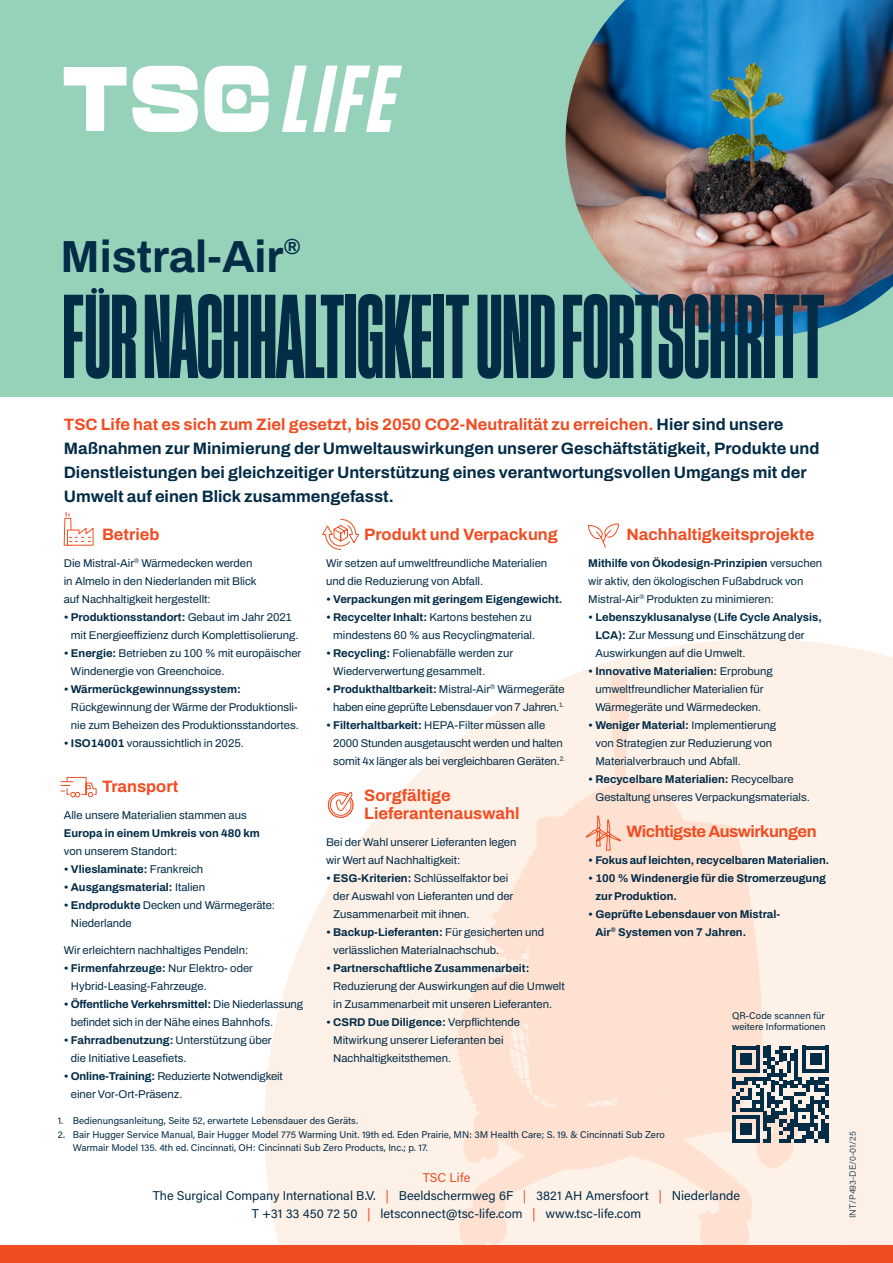
<style>
.page{position:relative;width:893px;height:1263px;background:#fff}
.page>*{position:absolute;margin:0;border:0;box-sizing:border-box;transform-origin:0 0}
.t1{font:99px "Flexible H800 W200";color:#032c47}
.t2{font:700 45px "Archivo";color:#032c47}
.t3{font:700 16.5px/24px "Archivo";color:#032c47}
.t4{font:700 16.5px/18px "Archivo";color:#f04d22}
.t5{font:700 16.5px "Archivo";letter-spacing:-.03em;color:#f04d22}
.t6{font:12.75px "Acumin Variable Concept";color:#032c47}
.t7{font:12.75px "Acumin Variable Concept";letter-spacing:.005em;color:#f04d22}
.t8{font:600 11.25px/18px "Archivo";color:#032c47}
.t9{font:700 11.25px/18px "Archivo";color:#032c47}
.t10{font:600 11.25px/18px "Archivo";letter-spacing:-.02em;color:#032c47;text-align:right}
.t11{font:9.75px/11.7px "Acumin Variable Concept";color:#032c47}
.t12{font:9px "Acumin Variable Concept";color:#032c47}
.s1{color:#f04d22}
.s2{font-weight:700}
.s3{font-weight:600}
</style>
<div class="page">
<svg style="left:264px;top:639px;width:629px;height:607px;fill:#fdf0e7"></svg>
<img style="left:418px;top:648px;width:427px;height:598px">
<div style="left:0;top:0;width:893px;height:396px;background:#96d2b9"></div>
<div style="left:0;top:1246px;width:893px;height:17px;background:#f04d22"></div>
<img style="left:566px;top:0;width:327px;height:337px">
<svg style="left:64px;top:66px;width:205px;height:66px"></svg>
<div style="left:226px;top:89px;width:21px;height:20px;background:#fff;border-radius:50%"></div>
<svg style="left:282px;top:66px;width:120px;height:66px"></svg>
<svg style="left:732px;top:1046px;width:97px;height:96px;background:#71808a"></svg>
<svg style="left:63px;top:512px;width:31px;height:34px"></svg>
<svg style="left:322px;top:519px;width:38px;height:31px"></svg>
<svg style="left:588px;top:523px;width:31px;height:25px"></svg>
<svg style="left:585px;top:815px;width:37px;height:36px"></svg>
<svg style="left:61px;top:777px;width:36px;height:21px"></svg>
<svg style="left:327px;top:791px;width:27px;height:27px"></svg>
<p class="t2" style="left:61px;top:223px;width:241px">Mistral-Air<sup>®</sup></p>
<p class="t1" style="left:63px;top:279px;width:764px">FÜR NACHHALTIGKEIT UND FORTSCHRITT</p>
<p class="t3" style="left:64px;top:412px;width:757px"><span class="s1">TSC Life hat es sich zum Ziel gesetzt, bis 2050 CO2-Neutralität zu erreichen.</span> Hier sind unsere Maßnahmen zur Minimierung der Umweltauswirkungen unserer Geschäftstätigkeit, Produkte und Dienstleistungen bei gleichzeitiger Unterstützung eines verantwortungsvollen Umgangs mit der Umwelt auf einen Blick zusammengefasst.</p>
<p class="t4" style="left:102px;top:525px;width:59px">Betrieb</p>
<p class="t8" style="left:64px;top:554px;width:194px">Die Mistral-Air<sup>®</sup> Wärmedecken werden in Almelo in den Niederlanden mit Blick auf Nachhaltigkeit hergestellt:</p>
<p class="t8" style="left:71px;top:608px;width:229px;text-indent:-7px"><span class="s2">• Produktionsstandort:</span> Gebaut im Jahr 2021 mit Energieeffizienz durch Komplettisolierung.</p>
<p class="t8" style="left:71px;top:644px;width:232px;text-indent:-7px"><span class="s2">• Energie:</span> Betrieben zu 100 % mit europäischer<br>Windenergie von Greenchoice.</p>
<p class="t8" style="left:71px;top:680px;width:230px;text-indent:-7px"><span class="s2">• Wärmerückgewinnungssystem:<br></span>Rückgewinnung der Wärme der Produktionsli&shy;nie zum Beheizen des Produktionsstandortes.</p>
<p class="t8" style="left:64px;top:734px;width:182px"><span class="s2">• ISO14001</span> voraussichtlich in 2025.</p>
<p class="t4" style="left:102px;top:777px;width:78px">Transport</p>
<p class="t8" style="left:64px;top:806px;width:198px">Alle unsere Materialien stammen aus<br><span class="s2">Europa in einem Umkreis von 480 km </span>von unserem Standort:</p>
<p class="t9" style="left:64px;top:860px;width:141px">• Vlieslaminate: <span class="s3">Frankreich</span></p>
<p class="t9" style="left:64px;top:878px;width:143px">• Ausgangsmaterial: <span class="s3">Italien</span></p>
<p class="t8" style="left:71px;top:896px;width:206px;text-indent:-7px"><span class="s2">• Endprodukte</span> Decken und Wärmegeräte:<br>Niederlande</p>
<p class="t8" style="left:64px;top:941px;width:186px">Wir erleichtern nachhaltiges Pendeln:</p>
<p class="t8" style="left:71px;top:959px;width:184px;text-indent:-7px"><span class="s2">• Firmenfahrzeuge:</span> Nur Elektro- oder<br>Hybrid-Leasing-Fahrzeuge.</p>
<p class="t8" style="left:71px;top:995px;width:234px;text-indent:-7px"><span class="s2">• Öffentliche Verkehrsmittel:</span> Die Niederlassung befindet sich in der Nähe eines Bahnhofs.</p>
<p class="t8" style="left:71px;top:1031px;width:202px;text-indent:-7px"><span class="s2">• Fahrradbenutzung:</span> Unterstützung über die Initiative Leasefiets.</p>
<p class="t8" style="left:71px;top:1067px;width:213px;text-indent:-7px"><span class="s2">• Online-Training:</span> Reduzierte Notwendigkeit einer Vor-Ort-Präsenz.</p>
<p class="t4" style="left:364px;top:525px;width:195px">Produkt und Verpackung</p>
<p class="t8" style="left:326px;top:554px;width:223px">Wir setzen auf umweltfreundliche Materialien und die Reduzierung von Abfall.</p>
<p class="t9" style="left:326px;top:590px;width:238px">• Verpackungen mit geringem Eigengewicht.</p>
<p class="t8" style="left:333px;top:608px;width:204px;text-indent:-7px"><span class="s2">• Recycelter Inhalt:</span> Kartons bestehen zu mindestens 60 % aus Recyclingmaterial.</p>
<p class="t8" style="left:333px;top:644px;width:182px;text-indent:-7px"><span class="s2">• Recycling:</span> Folienabfälle werden zur<br>Wiederverwertung gesammelt.</p>
<p class="t10" style="left:326px;top:680px;width:240px"><span class="s2">• Produkthaltbarkeit:</span> Mistral-Air<sup>®</sup> Wärmegeräte haben eine geprüfte Lebensdauer von 7 Jahren.<sup>1.</sup></p>
<p class="t8" style="left:333px;top:716px;width:234px;text-indent:-7px"><span class="s2">• Filterhaltbarkeit:</span> HEPA-Filter müssen alle<br>2000 Stunden ausgetauscht werden und halten somit 4x länger als bei vergleichbaren Geräten.<sup>2.</sup></p>
<p class="t4" style="left:364px;top:786px;width:157px">Sorgfältige<br>Lieferantenauswahl</p>
<p class="t8" style="left:326px;top:833px;width:192px">Bei der Wahl unserer Lieferanten legen wir Wert auf Nachhaltigkeit:</p>
<p class="t8" style="left:333px;top:869px;width:182px;text-indent:-7px"><span class="s2">• ESG-Kriterien:</span> Schlüsselfaktor bei der Auswahl von Lieferanten und der<br>Zusammenarbeit mit ihnen.</p>
<p class="t8" style="left:333px;top:923px;width:213px;text-indent:-7px"><span class="s2">• Backup-Lieferanten:</span> Für gesicherten und verlässlichen Materialnachschub.</p>
<p class="t8" style="left:333px;top:959px;width:233px;text-indent:-7px"><span class="s2">• Partnerschaftliche Zusammenarbeit:<br></span>Reduzierung der Auswirkungen auf die Umwelt in Zusammenarbeit mit unseren Lieferanten.</p>
<p class="t8" style="left:333px;top:1013px;width:188px;text-indent:-7px"><span class="s2">• CSRD Due Diligence:</span> Verpflichtende<br>Mitwirkung unserer Lieferanten bei<br>Nachhaltigkeitsthemen.</p>
<p class="t4" style="left:626px;top:525px;width:189px">Nachhaltigkeitsprojekte</p>
<p class="t8" style="left:588px;top:554px;width:236px"><span class="s2">Mithilfe von Ökodesign-Prinzipien</span> versuchen wir aktiv, den ökologischen Fußabdruck von<br>Mistral-Air<sup>®</sup> Produkten zu minimieren:</p>
<p class="t8" style="left:595px;top:608px;width:228px;text-indent:-7px"><span class="s2">• Lebenszyklusanalyse (Life Cycle Analysis,<br>LCA):</span> Zur Messung und Einschätzung der<br>Auswirkungen auf die Umwelt.</p>
<p class="t8" style="left:588px;top:662px;width:186px;text-align:center"><span class="s2">• Innovative Materialien:</span> Erprobung umweltfreundlicher Materialien für<br>Wärmegeräte und Wärmedecken.</p>
<p class="t8" style="left:595px;top:716px;width:182px;text-indent:-7px"><span class="s2">• Weniger Material:</span> Implementierung von Strategien zur Reduzierung von<br>Materialverbrauch und Abfall.</p>
<p class="t8" style="left:595px;top:770px;width:216px;text-indent:-7px"><span class="s2">• Recycelbare Materialien:</span> Recycelbare<br>Gestaltung unseres Verpackungsmaterials.</p>
<p class="t5" style="left:626px;top:819px;width:192px">Wichtigste Auswirkungen</p>
<p class="t9" style="left:588px;top:851px;width:242px">• Fokus auf leichten, recycelbaren Materialien.</p>
<p class="t9" style="left:595px;top:869px;width:232px;text-indent:-7px">• 100 % Windenergie für die Stromerzeugung zur Produktion.</p>
<p class="t9" style="left:595px;top:905px;width:186px;text-indent:-7px">• Geprüfte Lebensdauer von Mistral-<br>Air<sup>®</sup> Systemen von 7 Jahren.</p>
<p class="t11" style="left:732px;top:1009px;width:95px">QR-Code scannen für weitere Informationen</p>
<p class="t11" style="left:58px;top:1114px;width:302px">1. Bedienungsanleitung, Seite 52, erwartete Lebensdauer des Geräts.</p>
<p class="t11" style="left:73px;top:1127px;width:593px;line-height:13.5px;text-indent:-15px">2. Bair Hugger Service Manual, Bair Hugger Model 775 Warming Unit. 19th ed. Eden Prairie, MN: 3M Health Care; S. 19. &amp; Cincinnati Sub Zero<br>Warmair Model 135. 4th ed. Cincinnati, OH: Cincinnati Sub Zero Products, Inc.; p. 17.</p>
<p class="t7" style="left:423px;top:1169px;width:49px">TSC Life</p>
<p class="t6" style="left:153px;top:1187px;width:589px">The Surgical Company International B.V. <span class="s1">|</span> Beeldschermweg 6F <span class="s1">|</span> 3821 AH Amersfoort <span class="s1">|</span> Niederlande</p>
<p class="t6" style="left:252px;top:1205px;width:391px">T +31 33 450 72 50 <span class="s1">|</span> letsconnect@tsc-life.com <span class="s1">|</span> www.tsc-life.com</p>
<p class="t12" style="left:846px;top:1218px;width:88px;rotate:-90deg">INT/P493-DE/0-01/25</p>
</div>
